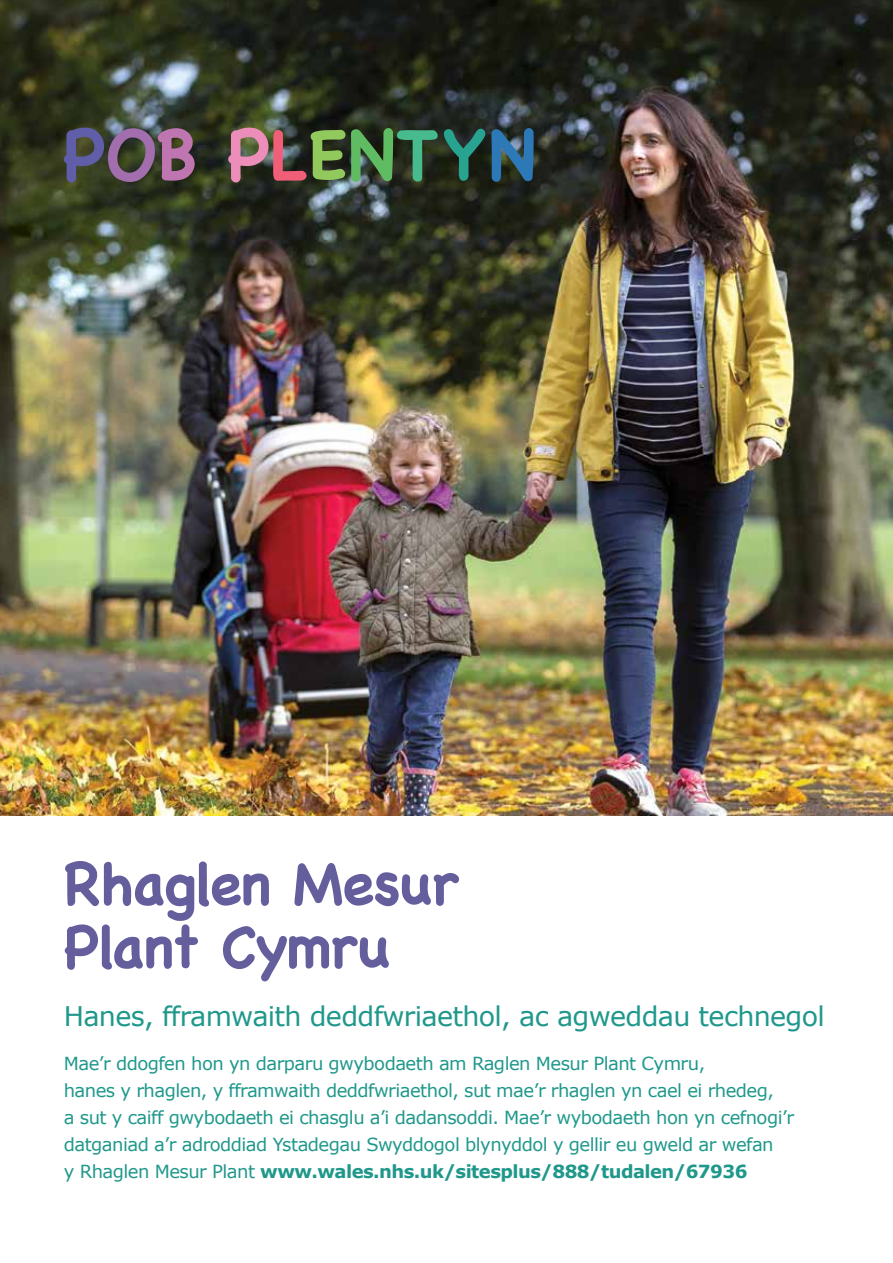
<style>
.page{position:relative;width:893px;height:1263px;background:#fff}
.page>*{position:absolute;margin:0;border:0;box-sizing:border-box;transform-origin:0 0}
.t1{font:700 58.5px/63px "Chalkboard SE";letter-spacing:-.02em;color:#645e9d}
.t2{font:27px "Verdana";letter-spacing:-.025em;color:#1f988b}
.t3{font:18px/27px "Verdana";letter-spacing:-.03em;color:#1f988b}
.s1{font-weight:700}
</style>
<div class="page">
<img style="left:0;top:0;width:893px;height:816px">
<svg style="left:64px;top:128px;width:131px;height:54px;background:#68566b"></svg>
<img style="left:228px;top:128px;width:210px;height:54px">
<svg style="left:444px;top:129px;width:41px;height:52px;background:#215143"></svg>
<svg style="left:491px;top:128px;width:43px;height:54px;background:#2e5d7c"></svg>
<h1 class="t1" style="left:64px;top:852px;width:396px">Rhaglen Mesur<br>Plant Cymru</h1>
<h2 class="t2" style="left:64px;top:998px;width:763px">Hanes, fframwaith deddfwriaethol, ac agweddau technegol</h2>
<p class="t3" style="left:64px;top:1050px;width:732px">Mae’r ddogfen hon yn darparu gwybodaeth am Raglen Mesur Plant Cymru,<br>hanes y rhaglen, y fframwaith deddfwriaethol, sut mae’r rhaglen yn cael ei rhedeg,<br>a sut y caiff gwybodaeth ei chasglu a’i dadansoddi. Mae’r wybodaeth hon yn cefnogi’r datganiad a’r adroddiad Ystadegau Swyddogol blynyddol y gellir eu gweld ar wefan<br>y Rhaglen Mesur Plant <span class="s1">www.wales.nhs.uk/sitesplus/888/tudalen/67936</span></p>
</div>
